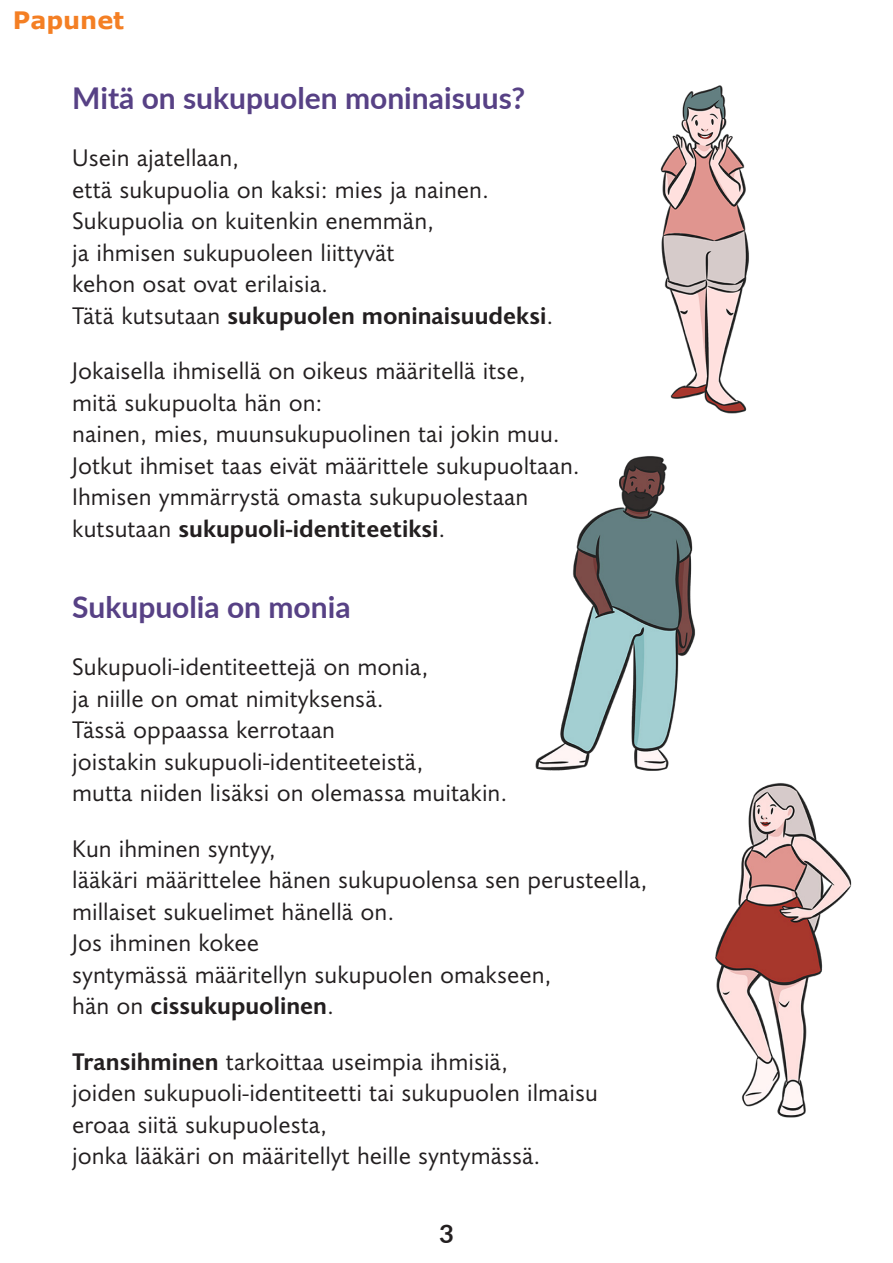
<style>
.page{position:relative;width:893px;height:1263px;background:#fff}
.page>*{position:absolute;margin:0;border:0;box-sizing:border-box;transform-origin:0 0}
.Otsikko_2{font:700 30px "Lato";color:#574185}
.Otsikko_2_ylhäällä_tilaa{font:700 30px "Lato";color:#574185}
.t1{font:700 25.5px "Lato";color:#231f20}
.Leipis{font:24px/31.5px "Joanna Sans Nova";color:#231f20}
.t2{font:700 24px "Verdana";color:#f47f24}
.s1{font-weight:700}
</style>
<div class="page">
<img style="left:660px;top:85px;width:89px;height:329px">
<img style="left:535px;top:456px;width:160px;height:315px">
<img style="left:715px;top:783px;width:137px;height:335px">
<p class="t2" style="left:13px;top:3px;width:113px">Papunet</p>
<p class="Otsikko_2" style="left:72px;top:76px;width:454px">Mitä on sukupuolen moninaisuus?</p>
<p class="Leipis" style="left:72px;top:141px;width:482px">Usein ajatellaan,<br>että sukupuolia on kaksi: mies ja nainen.<br>Sukupuolia on kuitenkin enemmän,<br>ja ihmisen sukupuoleen liittyvät<br>kehon osat ovat erilaisia.<br>Tätä kutsutaan <span class="s1">sukupuolen moninaisuudeksi</span>.</p>
<p class="Leipis" style="left:72px;top:354px;width:509px">Jokaisella ihmisellä on oikeus määritellä itse,<br>mitä sukupuolta hän on:<br>nainen, mies, muunsukupuolinen tai jokin muu.<br>Jotkut ihmiset taas eivät määrittele sukupuoltaan.<br>Ihmisen ymmärrystä omasta sukupuolestaan kutsutaan <span class="s1">sukupuoli-identiteetiksi</span>.</p>
<p class="Otsikko_2_ylhäällä_tilaa" style="left:72px;top:585px;width:280px">Sukupuolia on monia</p>
<p class="Leipis" style="left:72px;top:650px;width:436px">Sukupuoli-identiteettejä on monia,<br>ja niille on omat nimityksensä.<br>Tässä oppaassa kerrotaan<br>joistakin sukupuoli-identiteeteistä,<br>mutta niiden lisäksi on olemassa muitakin.</p>
<p class="Leipis" style="left:72px;top:832px;width:577px">Kun ihminen syntyy,<br>lääkäri määrittelee hänen sukupuolensa sen perusteella, millaiset sukuelimet hänellä on.<br>Jos ihminen kokee<br>syntymässä määritellyn sukupuolen omakseen,<br>hän on <span class="s1">cissukupuolinen</span>.</p>
<p class="Leipis" style="left:72px;top:1045px;width:527px"><span class="s1">Transihminen</span> tarkoittaa useimpia ihmisiä,<br>joiden sukupuoli-identiteetti tai sukupuolen ilmaisu eroaa siitä sukupuolesta,<br>jonka lääkäri on määritellyt heille syntymässä.</p>
<p class="t1" style="left:439px;top:1215px;width:16px">3</p>
</div>
